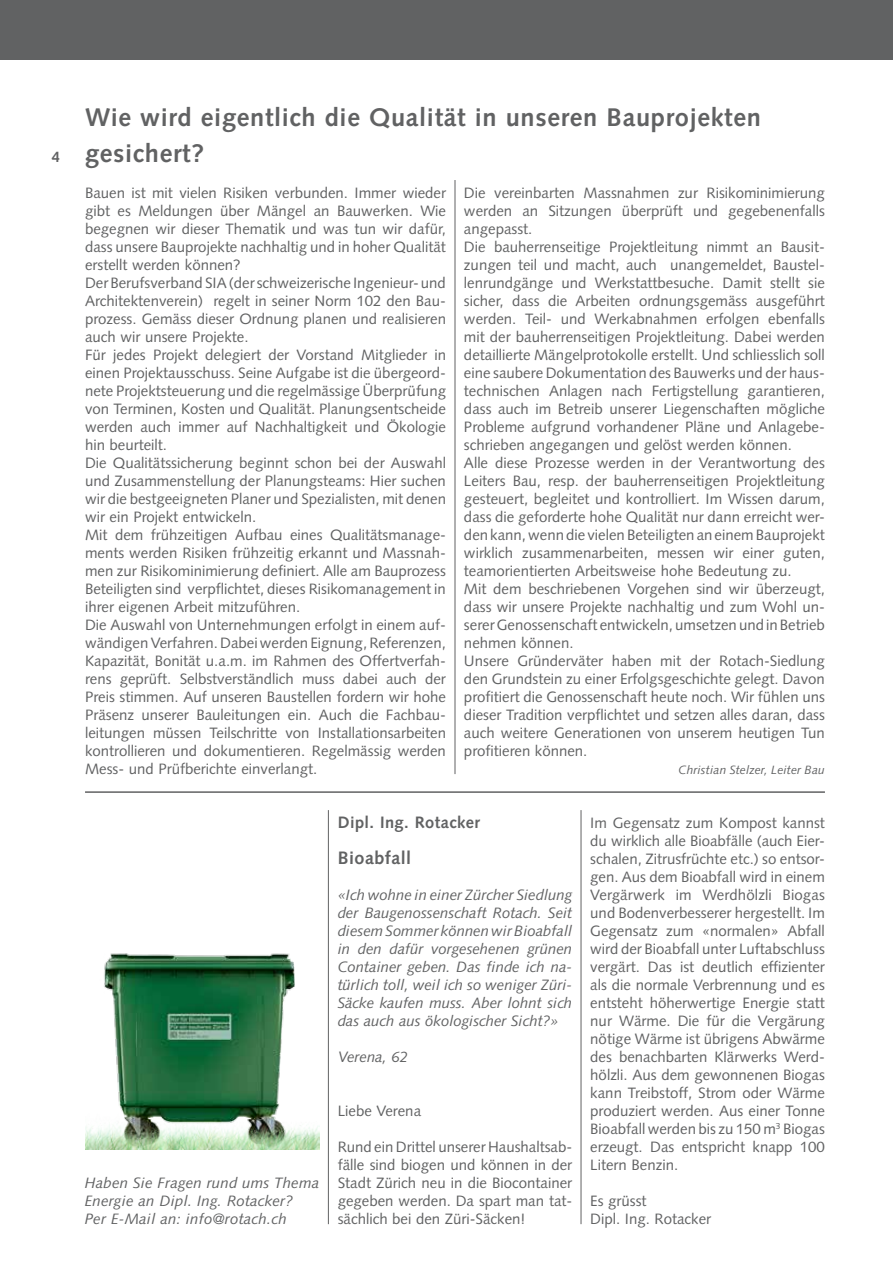
<style>
.page{position:relative;width:893px;height:1263px;background:#fff}
.page>*{position:absolute;margin:0;border:0;box-sizing:border-box;transform-origin:0 0}
.t1{font:700 25.5px/36px "Syntax";letter-spacing:.025em;color:#616263}
.t2{font:700 18px "Syntax";letter-spacing:.025em;color:#616263}
.t3{font:700 16.5px "Syntax";letter-spacing:.025em;color:#616263}
.t4{font:15px/18px "Syntax";color:#616263}
.t5{font:italic 15px/18px "Syntax";letter-spacing:.01em;color:#616263}
.t6{font:700 15px "Syntax";color:#616263}
.t7{font:italic 12px "Syntax";letter-spacing:.01em;color:#616263}
</style>
<div class="page">
<div style="left:0;top:0;width:893px;height:60px;background:#616263"></div>
<hr style="left:455px;top:180px;width:1px;height:594px;background:#616263">
<hr style="left:328px;top:810px;width:1px;height:414px;background:#616263">
<hr style="left:581px;top:810px;width:1px;height:414px;background:#616263">
<img style="left:85px;top:1149px;width:235px;height:1px">
<img style="left:85px;top:953px;width:235px;height:196px">
<hr style="left:85px;top:791px;width:740px;height:2px;background:#616263">
<p class="t6" style="left:52px;top:148px;width:10px">4</p>
<h1 class="t1" style="left:85px;top:99px;width:677px">Wie wird eigentlich die Qualität in unseren Bauprojekten gesichert?</h1>
<p class="t4" style="left:85px;top:184px;width:362px">Bauen ist mit vielen Risiken verbunden. Immer wieder gibt es Meldungen über Mängel an Bauwerken. Wie begegnen wir dieser Thematik und was tun wir dafür, dass unsere Bauprojekte nachhaltig und in hoher Qualität erstellt werden können?<br>Der Berufsverband SIA (der schweizerische Ingenieur- und Architektenverein) regelt in seiner Norm 102 den Bau&shy;prozess. Gemäss dieser Ordnung planen und realisieren auch wir unsere Projekte.<br>Für jedes Projekt delegiert der Vorstand Mitglieder in einen Projektausschuss. Seine Aufgabe ist die übergeord&shy;nete Projektsteuerung und die regelmässige Überprüfung von Terminen, Kosten und Qualität. Planungsentscheide werden auch immer auf Nachhaltigkeit und Ökologie hin beurteilt.<br>Die Qualitätssicherung beginnt schon bei der Auswahl und Zusammenstellung der Planungsteams: Hier suchen wir die bestgeeigneten Planer und Spezialisten, mit denen wir ein Projekt entwickeln.<br>Mit dem frühzeitigen Aufbau eines Qualitätsmanage&shy;ments werden Risiken frühzeitig erkannt und Massnah&shy;men zur Risikominimierung definiert. Alle am Bauprozess Beteiligten sind verpflichtet, dieses Risikomanagement in ihrer eigenen Arbeit mitzuführen.<br>Die Auswahl von Unternehmungen erfolgt in einem auf&shy;wändigen Verfahren. Dabei werden Eignung, Referenzen, Kapazität, Bonität u.a.m. im Rahmen des Offertverfah&shy;rens geprüft. Selbstverständlich muss dabei auch der Preis stimmen. Auf unseren Baustellen fordern wir hohe Präsenz unserer Bauleitungen ein. Auch die Fachbau&shy;leitungen müssen Teilschritte von Installationsarbeiten kontrollieren und dokumentieren. Regelmässig werden Mess- und Prüfberichte einverlangt.</p>
<p class="t4" style="left:464px;top:184px;width:362px">Die vereinbarten Massnahmen zur Risikominimierung werden an Sitzungen überprüft und gegebenenfalls angepasst.<br>Die bauherrenseitige Projektleitung nimmt an Bausit&shy;zungen teil und macht, auch unangemeldet, Baustel&shy;lenrundgänge und Werkstattbesuche. Damit stellt sie sicher, dass die Arbeiten ordnungsgemäss ausgeführt werden. Teil- und Werkabnahmen erfolgen ebenfalls mit der bauherrenseitigen Projektleitung. Dabei werden detaillierte Mängelprotokolle erstellt. Und schliesslich soll eine saubere Dokumentation des Bauwerks und der haus&shy;technischen Anlagen nach Fertigstellung garantieren, dass auch im Betreib unserer Liegenschaften mögliche Probleme aufgrund vorhandener Pläne und Anlagebe&shy;schrieben angegangen und gelöst werden können.<br>Alle diese Prozesse werden in der Verantwortung des Leiters Bau, resp. der bauherrenseitigen Projektleitung gesteuert, begleitet und kontrolliert. Im Wissen darum, dass die geforderte hohe Qualität nur dann erreicht wer&shy;den kann, wenn die vielen Beteiligten an einem Bauprojekt wirklich zusammenarbeiten, messen wir einer guten, teamorientierten Arbeitsweise hohe Bedeutung zu.<br>Mit dem beschriebenen Vorgehen sind wir überzeugt, dass wir unsere Projekte nachhaltig und zum Wohl un&shy;serer Genossenschaft entwickeln, umsetzen und in Betrieb nehmen können.<br>Unsere Gründerväter haben mit der Rotach-Siedlung den Grundstein zu einer Erfolgsgeschichte gelegt. Davon profitiert die Genossenschaft heute noch. Wir fühlen uns dieser Tradition verpflichtet und setzen alles daran, dass auch weitere Generationen von unserem heutigen Tun profitieren können.</p>
<p class="t7" style="left:678px;top:763px;width:148px">Christian Stelzer, Leiter Bau</p>
<p class="t5" style="left:85px;top:1174px;width:236px">Haben Sie Fragen rund ums Thema<br>Energie an Dipl. Ing. Rotacker?<br>Per E-Mail an: info@rotach.ch</p>
<p class="t3" style="left:338px;top:813px;width:144px">Dipl. Ing. Rotacker</p>
<p class="t2" style="left:338px;top:847px;width:75px">Bioabfall</p>
<p class="t5" style="left:338px;top:886px;width:236px;text-align:justify">«Ich wohne in einer Zürcher Siedlung der Baugenossenschaft Rotach. Seit diesem Sommer können wir Bioabfall in den dafür vorgesehenen grünen Container geben. Das finde ich na&shy;türlich toll, weil ich so weniger Züri-Säcke kaufen muss. Aber lohnt sich das auch aus ökologischer Sicht?»</p>
<p class="t5" style="left:338px;top:1048px;width:72px">Verena, 62</p>
<p class="t4" style="left:338px;top:1102px;width:85px">Liebe Verena</p>
<p class="t4" style="left:338px;top:1138px;width:236px;text-align:justify">Rund ein Drittel unserer Haushaltsab&shy;fälle sind biogen und können in der Stadt Zürich neu in die Biocontainer gegeben werden. Da spart man tat&shy;sächlich bei den Züri-Säcken!</p>
<p class="t4" style="left:590px;top:814px;width:236px;text-align:justify">Im Gegensatz zum Kompost kannst du wirklich alle Bioabfälle (auch Eier&shy;schalen, Zitrusfrüchte etc.) so entsor&shy;gen. Aus dem Bioabfall wird in einem Vergärwerk im Werdhölzli Biogas und Bodenverbesserer hergestellt. Im Gegensatz zum «normalen» Abfall wird der Bioabfall unter Luftabschluss vergärt. Das ist deutlich effizienter als die normale Verbrennung und es entsteht höherwertige Energie statt nur Wärme. Die für die Vergärung nötige Wärme ist übrigens Abwärme des benachbarten Klärwerks Werd&shy;hölzli. Aus dem gewonnenen Biogas kann Treibstoff, Strom oder Wärme produziert werden. Aus einer Tonne Bioabfall werden bis zu 150 m<sup>3</sup> Biogas erzeugt. Das entspricht knapp 100<br>Litern Benzin.</p>
<p class="t4" style="left:590px;top:1192px;width:122px">Es grüsst<br>Dipl. Ing. Rotacker</p>
</div>
